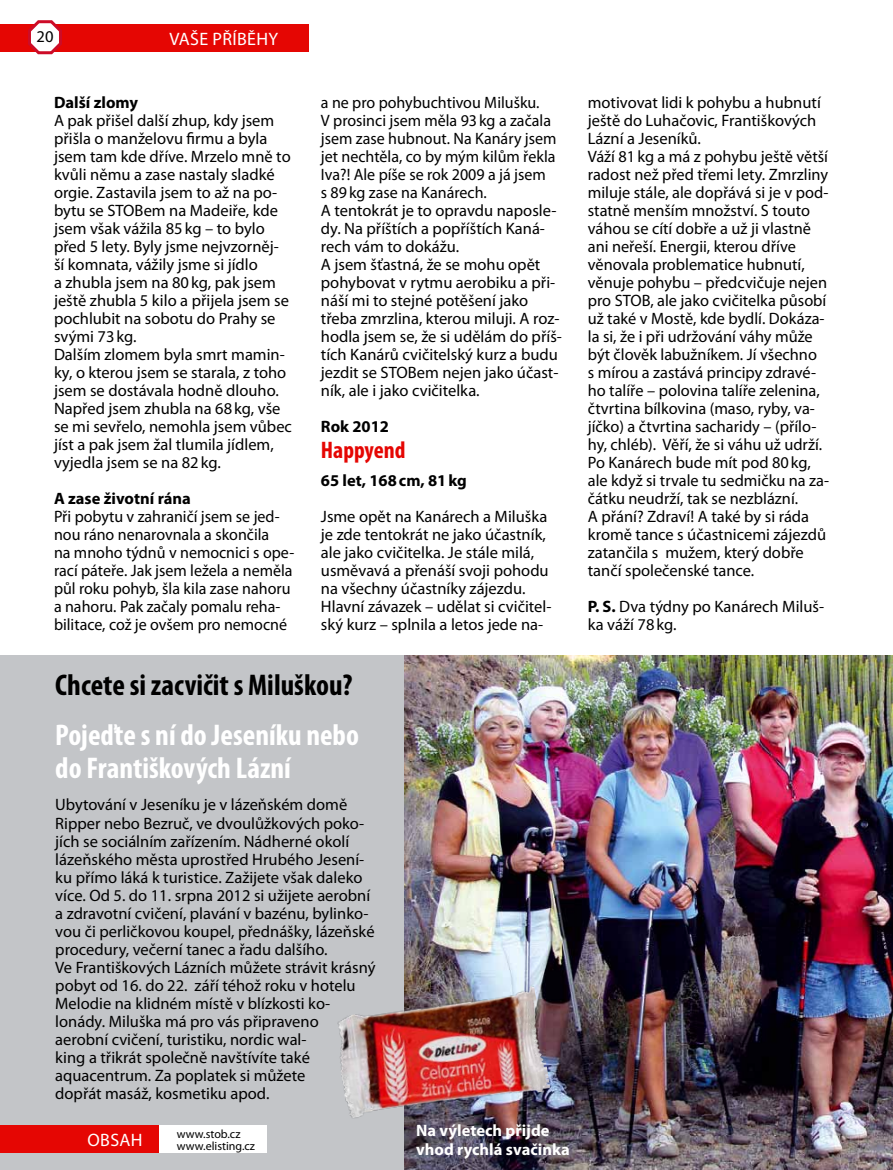
<style>
.page{position:relative;width:893px;height:1170px;background:#fff}
.page>*{position:absolute;margin:0;border:0;box-sizing:border-box;transform-origin:0 0}
.t1{font:700 condensed 30px/33px "Myriad Pro";color:#fff}
.t2{font:700 condensed 30px "Myriad Pro";color:#000}
.t3{font:700 condensed 24px "Myriad Pro";color:#e50603}
.t4{font:18px "Myriad Pro";letter-spacing:.02em;color:#fff}
.t5{font:16.5px/18px "Myriad Pro";color:#000}
.t6{font:700 16.5px "Myriad Pro";color:#000}
.t7{font:700 16.5px/19.5px "Myriad Pro";color:#fff}
.t8{font:12px/12px "Myriad Pro";color:#000}
.s1{font-weight:700}
</style>
<div class="page">
<img style="left:404px;top:655px;width:488px;height:514px">
<div style="left:0;top:655px;width:404px;height:514px;background:#c3c5c8"></div>
<img style="left:337px;top:985px;width:214px;height:137px">
<div style="left:0;top:1125px;width:160px;height:27px;background:#e50603"></div>
<div style="left:0;top:24px;width:308px;height:28px;background:#e50603"></div>
<div style="left:160px;top:1125px;width:107px;height:27px;background:#fff"></div>
<svg style="left:28px;top:20px;width:34px;height:35px"></svg>
<p class="t5" style="left:37px;top:28px;width:18px">20</p>
<p class="t4" style="left:169px;top:28px;width:110px">Vaše příběhy</p>
<p class="t6" style="left:54px;top:92px;width:86px">Další zlomy</p>
<p class="t5" style="left:54px;top:111px;width:240px">A pak přišel další zhup, kdy jsem přišla o manželovu firmu a byla jsem tam kde dříve. Mrzelo mně to kvůli němu a zase nastaly sladké orgie. Zastavila jsem to až na po&shy;bytu se STOBem na Madeiře, kde jsem však vážila 85kg – to bylo před 5 lety. Byly jsme nejvzorněj&shy;ší komnata, vážily jsme si jídlo<br>a zhubla jsem na 80kg, pak jsem ještě zhubla 5 kilo a přijela jsem se pochlubit na sobotu do Prahy se svými 73kg.<br>Dalším zlomem byla smrt mamin&shy;ky, o kterou jsem se starala, z toho jsem se dostávala hodně dlouho.<br>Napřed jsem zhubla na 68kg, vše se mi sevřelo, nemohla jsem vůbec jíst a pak jsem žal tlumila jídlem, vyjedla jsem se na 82kg.</p>
<p class="t6" style="left:54px;top:488px;width:138px">A zase životní rána</p>
<p class="t5" style="left:54px;top:507px;width:242px">Při pobytu v zahraničí jsem se jed&shy;nou ráno nenarovnala a skončila<br>na mnoho týdnů v nemocnici s ope&shy;rací páteře. Jak jsem ležela a neměla půl roku pohyb, šla kila zase nahoru a nahoru. Pak začaly pomalu reha&shy;bilitace, což je ovšem pro nemocné</p>
<p class="t5" style="left:321px;top:93px;width:242px">a ne pro pohybuchtivou Milušku.<br>V prosinci jsem měla 93kg a začala jsem zase hubnout. Na Kanáry jsem jet nechtěla, co by mým kilům řekla<br>Iva?! Ale píše se rok 2009 a já jsem<br>s 89kg zase na Kanárech.<br>A tentokrát je to opravdu naposle&shy;dy. Na příštích a popříštích Kaná&shy;rech vám to dokážu.<br>A jsem šťastná, že se mohu opět pohybovat v rytmu aerobiku a při&shy;náší mi to stejné potěšení jako třeba zmrzlina, kterou miluji. A roz&shy;hodla jsem se, že si udělám do příš&shy;tích Kanárů cvičitelský kurz a budu jezdit se STOBem nejen jako účast&shy;ník, ale i jako cvičitelka.</p>
<p class="t6" style="left:321px;top:416px;width:70px">Rok 2012</p>
<h2 class="t3" style="left:321px;top:435px;width:86px">Happyend</h2>
<p class="t6" style="left:321px;top:470px;width:147px">65 let, 168cm, 81kg</p>
<p class="t5" style="left:321px;top:507px;width:232px">Jsme opět na Kanárech a Miluška je zde tentokrát ne jako účastník, ale jako cvičitelka. Je stále milá, usměvavá a přenáší svoji pohodu na všechny účastníky zájezdu.<br>H lavní závazek – udělat si cvičitel&shy;ský kurz – splnila a letos jede na-</p>
<h1 class="t2" style="left:55px;top:666px;width:299px">Chcete si zacvičit s Miluškou?</h1>
<h1 class="t1" style="left:55px;top:717px;width:305px">Pojeďte s ní do Jeseníku nebo do Františkových Lázní</h1>
<p class="t5" style="left:55px;top:795px;width:322px">Ubytování v Jeseníku je v lázeňském domě Ripper nebo Bezruč, ve dvoulůžkových poko&shy;jích se sociálním zařízením. Nádherné okolí lázeňského města uprostřed H rubého Jesení&shy;ku přímo láká k turistice. Zažijete však daleko více. Od 5. do 11. srpna 2012 si užijete aerobní a zdravotní cvičení, plavání v bazénu, bylinko&shy;vou či perličkovou koupel, přednášky, lázeňské procedury, večerní tanec a řadu dalšího.<br>Ve Františkových Lázních můžete strávit krásný pobyt od 16. do 22. září téhož roku v hotelu Melodie na klidném místě v blízkosti ko&shy;lonády. Miluška má pro vás připraveno aerobní cvičení, turistiku, nordic wal-<br>king a třikrát společně navštívíte také aquacentrum. Za poplatek si můžete<br>dopřát masáž, kosmetiku apod.</p>
<p class="t4" style="left:87px;top:1128px;width:57px">Obsah</p>
<p class="t8" style="left:177px;top:1127px;width:80px">www.stob.cz www.elisting.cz</p>
<p class="t7" style="left:416px;top:1119px;width:155px">Na výletech přijde vhod rychlá svačinka</p>
<p class="t5" style="left:588px;top:93px;width:243px">motivovat lidi k pohybu a hubnutí ještě do Luhačovic, Františkových Lázní a Jeseníků.<br>Váží 81kg a má z pohybu ještě větší radost než před třemi lety. Zmrzliny miluje stále, ale dopřává si je v pod&shy;statně menším množství. S touto váhou se cítí dobře a už ji vlastně ani neřeší. Energii, kterou dříve věnovala problematice hubnutí, věnuje pohybu – předcvičuje nejen pro STOB, ale jako cvičitelka působí už také v Mostě, kde bydlí. Dokáza&shy;la si, že i při udržování váhy může být člověk labužníkem. Jí všechno<br>s mírou a zastává principy zdravé&shy;ho talíře – polovina talíře zelenina, čtvrtina bílkovina (maso, ryby, va&shy;jíčko) a čtvrtina sacharidy – (přílo&shy;hy, chléb). Věří, že si váhu už udrží.<br>Po Kanárech bude mít pod 80kg, ale když si trvale tu sedmičku na za&shy;čátku neudrží, tak se nezblázní.<br>A přání? Zdraví! A také by si ráda kromě tance s účastnicemi zájezdů zatančila s mužem, který dobře tančí společenské tance.</p>
<p class="t5" style="left:588px;top:597px;width:238px"><span class="s1">P. S.</span> Dva týdny po Kanárech Miluš&shy;ka váží 78kg.</p>
</div>
